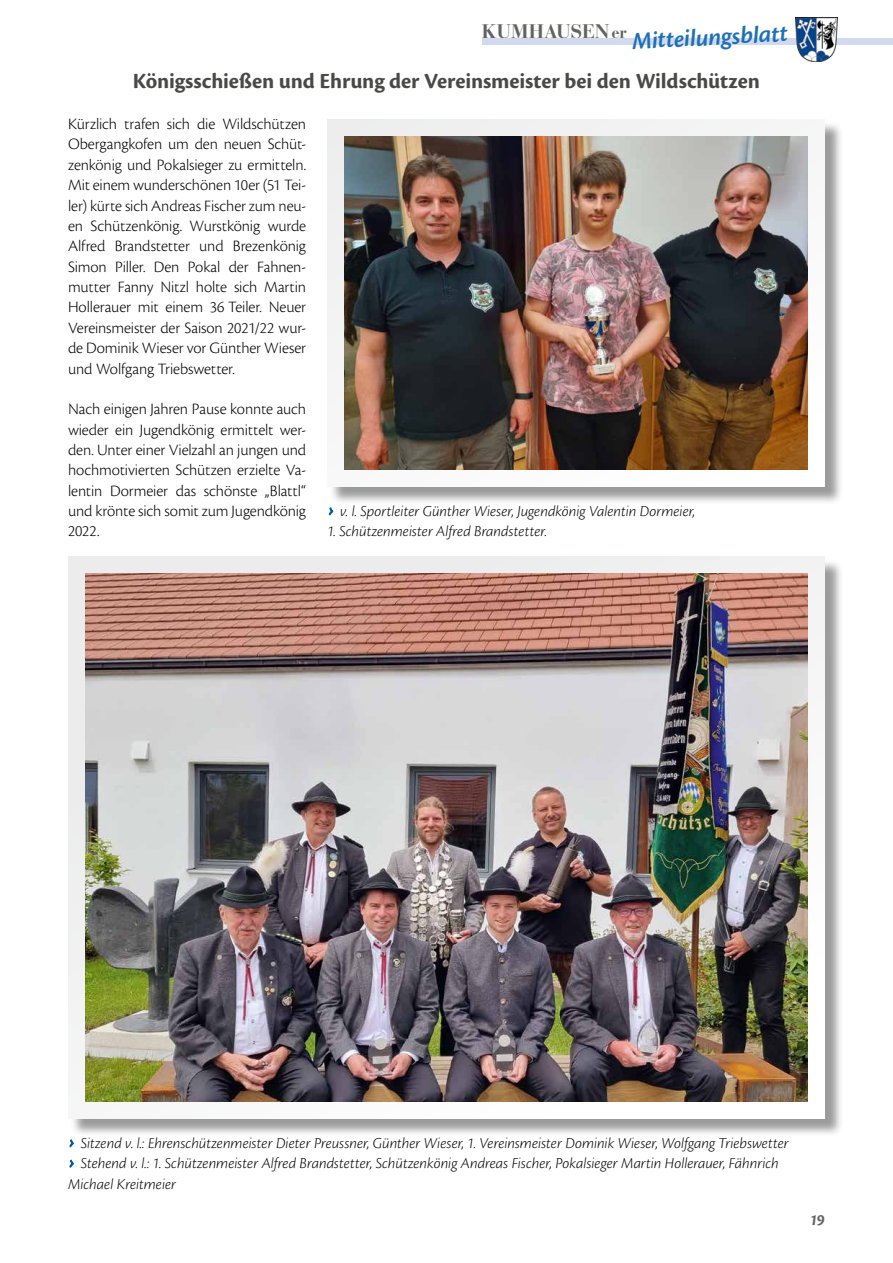
<style>
.page{position:relative;width:893px;height:1263px;background:#fff}
.page>*{position:absolute;margin:0;border:0;box-sizing:border-box;transform-origin:0 0}
.t1{font:italic 600 25.2px "Cronos Pro";color:#1d6fb7}
.t2{font:700 22.5px "Cronos Pro";letter-spacing:-.005em;color:#494948}
.t3{font:700 19.5px "Bauer Bodoni Std";letter-spacing:.005em;color:#636362}
.t4{font:300 16.5px/20.4px "Cronos Pro";letter-spacing:-.01em;color:#000;text-align:justify}
.t5{font:italic 700 16.5px "Cronos Pro";color:#636362}
.t6{font:italic 300 15.75px "Cronos Pro";color:#000}
.s1{font-size:16.5px}
</style>
<div class="page">
<div style="left:482px;top:38px;width:411px;height:6px;background:#d3daf0"></div>
<img style="left:795px;top:18px;width:43px;height:44px">
<div style="left:330px;top:121px;width:514px;height:384px;background:#000;opacity:.4"></div>
<div style="left:327px;top:119px;width:498px;height:368px;background:#f7f7f7"></div>
<img style="left:344px;top:136px;width:464px;height:334px">
<div style="left:70px;top:559px;width:774px;height:578px;background:#000;opacity:.4"></div>
<div style="left:68px;top:557px;width:757px;height:562px;background:#f4f4f4"></div>
<img style="left:85px;top:574px;width:723px;height:527px">
<p class="t3" style="left:481px;top:19px;width:147px">KUMHAUSEN<span class="s1">er</span></p>
<h1 class="t1" style="left:631px;top:27px;width:157px;rotate:-3deg">Mitteilungsblatt</h1>
<h2 class="t2" style="left:133px;top:68px;width:628px">Königsschießen und Ehrung der Vereinsmeister bei den Wildschützen</h2>
<p class="t4" style="left:68px;top:114px;width:240px">Kürzlich trafen sich die Wildschützen Obergangkofen um den neuen Schüt&shy;zenkönig und Pokalsieger zu ermitteln.<br>Mit einem wunderschönen 10er (51 Tei&shy;ler) kürte sich Andreas Fischer zum neu&shy;en Schützenkönig. Wurstkönig wurde Alfred Brandstetter und Brezenkönig Simon Piller. Den Pokal der Fahnen&shy;mutter Fanny Nitzl holte sich Martin Hollerauer mit einem 36 Teiler. Neuer Vereinsmeister der Saison 2021/22 wur&shy;de Dominik Wieser vor Günther Wieser und Wolfgang Triebswetter.</p>
<p class="t4" style="left:68px;top:399px;width:240px">Nach einigen Jahren Pause konnte auch wieder ein Jugendkönig ermittelt wer&shy;den. Unter einer Vielzahl an jungen und hochmotivierten Schützen erzielte Va&shy;lentin Dormeier das schönste „Blattl“ und krönte sich somit zum Jugendkönig 2022.</p>
<p class="t6" style="left:340px;top:502px;width:357px">v. l. Sportleiter Günther Wieser, Jugendkönig Valentin Dormeier,</p>
<p class="t6" style="left:327px;top:522px;width:221px">1. Schützenmeister Alfred Brandstetter.</p>
<p class="t6" style="left:81px;top:1134px;width:709px">Sitzend v. l.: Ehrenschützenmeister Dieter Preussner, Günther Wieser, 1. Vereinsmeister Dominik Wieser, Wolfgang Triebswetter</p>
<p class="t6" style="left:81px;top:1154px;width:700px">Stehend v. l.: 1. Schützenmeister Alfred Brandstetter, Schützenkönig Andreas Fischer, Pokalsieger Martin Hollerauer, Fähnrich</p>
<p class="t6" style="left:68px;top:1175px;width:110px">Michael Kreitmeier</p>
<p class="t5" style="left:810px;top:1210px;width:17px">19</p>
</div>
